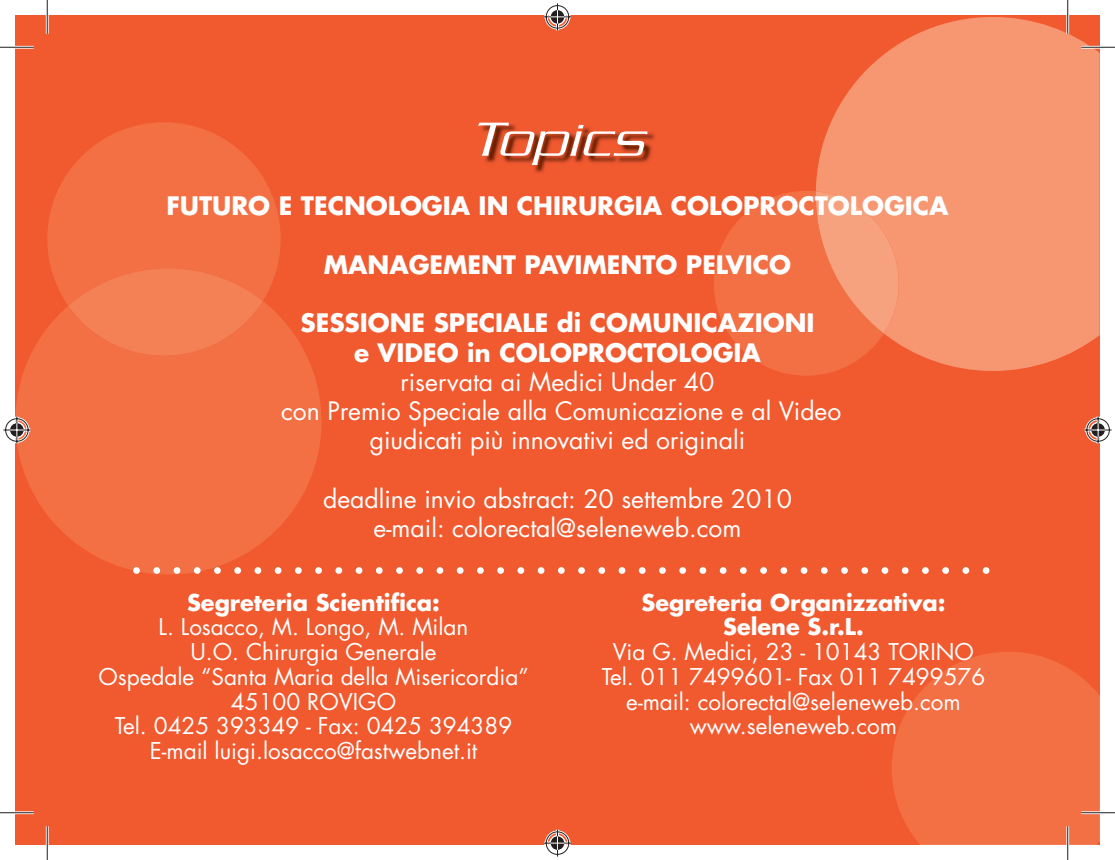
<style>
.page{position:relative;width:1115px;height:860px;background:#fff}
.page>*{position:absolute;margin:0;border:0;box-sizing:border-box;transform-origin:0 0}
.t1{font:italic 300 51.75px "Serpentine";letter-spacing:.02em;color:#fff;scale:1.1 1}
.t2{font:24.75px/29.2px "Futura";color:#fff;text-align:center}
.t3{font:700 24.75px/29.2px "Futura";color:#fff;text-align:center}
.t4{font:22.5px/24.8px "Futura";color:#fff;text-align:center}
.t5{font:700 22.5px/24.8px "Futura";color:#fff;text-align:center}
</style>
<div class="page">
<div style="left:15px;top:15px;width:1085px;height:829px;background:#f1592f"></div>
<svg style="left:47px;top:122px;width:234px;height:179px;fill:#f36f44"></svg>
<svg style="left:16px;top:301px;width:305px;height:269px;fill:#f36f44"></svg>
<svg style="left:68px;top:268px;width:195px;height:88px;background:#f37a50"></svg>
<svg style="left:816px;top:17px;width:284px;height:354px;background:#f68f6a"></svg>
<svg style="left:714px;top:191px;width:185px;height:185px"></svg>
<svg style="left:892px;top:652px;width:208px;height:192px;background:#f26c41"></svg>
<img style="left:482px;top:124px;width:173px;height:49px">
<svg style="left:133px;top:567px;width:856px;height:7px"></svg>
<hr style="left:0;top:46px;width:34px;height:3px;background:#fff">
<hr style="left:1081px;top:46px;width:34px;height:3px;background:#fff">
<hr style="left:0;top:811px;width:34px;height:3px;background:#fff">
<hr style="left:1081px;top:811px;width:34px;height:3px;background:#fff">
<hr style="left:46px;top:0;width:3px;height:34px;background:#fff">
<hr style="left:46px;top:826px;width:3px;height:34px;background:#fff">
<hr style="left:1066px;top:0;width:3px;height:34px;background:#fff">
<hr style="left:1066px;top:826px;width:3px;height:34px;background:#fff">
<hr style="left:0;top:47px;width:34px;height:1px;background:#231f20">
<hr style="left:1081px;top:47px;width:34px;height:1px;background:#231f20">
<hr style="left:0;top:812px;width:34px;height:1px;background:#231f20">
<hr style="left:1081px;top:812px;width:34px;height:1px;background:#231f20">
<hr style="left:47px;top:0;width:1px;height:34px;background:#231f20">
<hr style="left:47px;top:826px;width:1px;height:34px;background:#231f20">
<hr style="left:1067px;top:0;width:1px;height:34px;background:#231f20">
<hr style="left:1067px;top:826px;width:1px;height:34px;background:#231f20">
<svg style="left:544px;top:3px;width:27px;height:28px"></svg>
<svg style="left:541px;top:829px;width:33px;height:28px"></svg>
<svg style="left:3px;top:414px;width:30px;height:32px"></svg>
<svg style="left:1084px;top:416px;width:28px;height:28px"></svg>
<h1 class="t1" style="left:470px;top:123px;width:159px">Topics</h1>
<p class="t3" style="left:166px;top:194px;width:784px">FUTURO E TECNOLOGIA IN CHIRURGIA COLOPROCTOLOGICA</p>
<p class="t3" style="left:324px;top:252px;width:469px">MANAGEMENT PAVIMENTO PELVICO</p>
<p class="t3" style="left:300px;top:311px;width:515px">SESSIONE SPECIALE di COMUNICAZIONI e VIDEO in COLOPROCTOLOGIA</p>
<p class="t2" style="left:281px;top:369px;width:562px">riservata ai Medici Under 40<br>con Premio Speciale alla Comunicazione e al Video giudicati più innovativi ed originali</p>
<p class="t2" style="left:323px;top:486px;width:470px">deadline invio abstract: 20 settembre 2010 e-mail: colorectal@seleneweb.com</p>
<p class="t5" style="left:187px;top:592px;width:254px">Segreteria Scientifica:</p>
<p class="t4" style="left:98px;top:617px;width:432px">L. Losacco, M. Longo, M. Milan<br>U.O. Chirurgia Generale<br>Ospedale “Santa Maria della Misericordia”<br>45100 ROVIGO<br>Tel. 0425 393349 - Fax: 0425 394389<br>E-mail luigi.losacco@fastwebnet.it</p>
<p class="t5" style="left:642px;top:592px;width:305px">Segreteria Organizzativa:<br>Selene S.r.L.</p>
<p class="t4" style="left:602px;top:641px;width:385px">Via G. Medici, 23 - 10143 TORINO<br>Tel. 011 7499601- Fax 011 7499576 e-mail: colorectal@seleneweb.com www.seleneweb.com</p>
</div>
